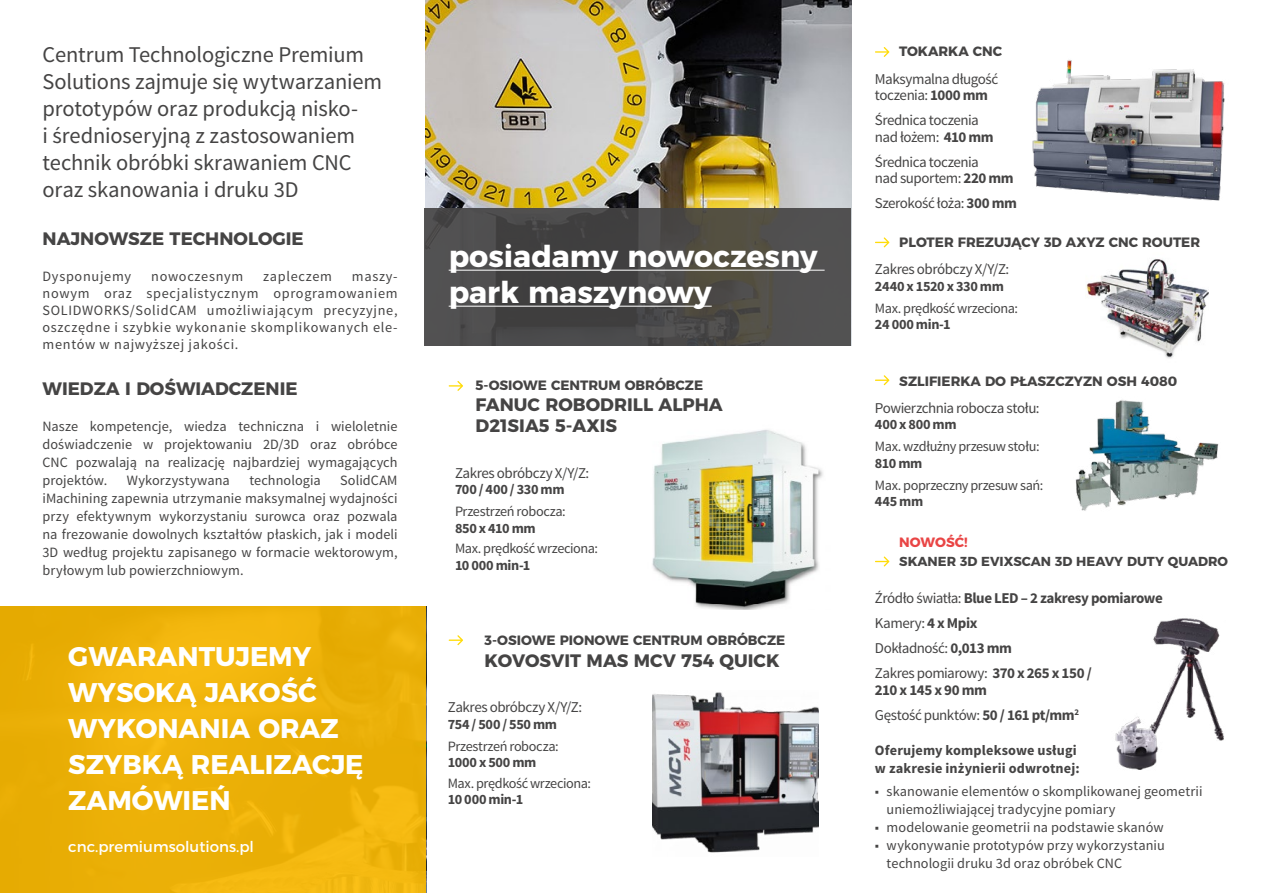
<style>
.page{position:relative;width:1263px;height:893px;background:#fff}
.page>*{position:absolute;margin:0;border:0;box-sizing:border-box;transform-origin:0 0}
.t1{font:700 30px/36px "Montserrat";color:#fff}
.t2{font:700 27px/36px "Montserrat";color:#fff}
.t3{font:22.5px/27px "Source Sans Pro";letter-spacing:-.01em;color:#454444}
.t4{font:700 18px/21px "Montserrat";color:#454444}
.t5{font:15px/16.5px "Source Sans Pro";letter-spacing:-.03em;color:#454444}
.t6{font:700 15px/25px "Source Sans Pro";letter-spacing:-.03em;color:#454444}
.t7{font:15px "Montserrat";color:#fff}
.t8{font:14.25px/18px "Source Sans Pro";letter-spacing:.005em;color:#454444;text-align:justify}
.t9{font:14.25px "Source Sans Pro";letter-spacing:-.03em;color:#454444}
.t10{font:700 14.25px "Source Sans Pro";letter-spacing:-.01em;color:#454444}
.t11{font:700 14.25px/18px "Source Sans Pro";letter-spacing:.01em;color:#454444}
.t12{font:14.25px "Source Sans Pro";letter-spacing:-.025em;color:#454444}
.t13{font:14.25px "Source Sans Pro";letter-spacing:.05em;color:#454444}
.t14{font:700 13.5px "Montserrat";color:#454444}
.t15{font:700 13.5px "Montserrat";color:#e94545}
.t16{font:700 13.05px "Montserrat";color:#454444}
.s1{font-weight:700}
.s2{font-weight:400}
</style>
<div class="page">
<img style="left:1115px;top:618px;width:109px;height:152px">
<div style="left:0;top:606px;width:426px;height:287px;background:#ebb008"></div>
<img style="left:425px;top:0;width:426px;height:208px">
<div style="left:424px;top:208px;width:427px;height:137px;background:linear-gradient(to right,#464546,#514f4a)"></div>
<img style="left:652px;top:429px;width:171px;height:180px">
<img style="left:1086px;top:259px;width:122px;height:100px">
<img style="left:653px;top:692px;width:166px;height:161px">
<img style="left:1075px;top:400px;width:144px;height:111px">
<img style="left:1032px;top:60px;width:193px;height:141px">
<svg style="left:449px;top:381px;width:14px;height:10px"></svg>
<svg style="left:875px;top:237px;width:14px;height:10px"></svg>
<svg style="left:875px;top:375px;width:14px;height:10px"></svg>
<svg style="left:875px;top:47px;width:14px;height:10px"></svg>
<svg style="left:875px;top:556px;width:14px;height:10px"></svg>
<svg style="left:449px;top:635px;width:14px;height:10px"></svg>
<hr style="left:449px;top:270px;width:376px;height:1px;background:#fff">
<hr style="left:449px;top:306px;width:263px;height:1px;background:#fff">
<h3 class="t3" style="left:43px;top:41px;width:341px">Centrum Technologiczne Premium<br>Solutions zajmuje się wytwarzaniem prototypów oraz produkcją nisko-<br>i średnioseryjną z zastosowaniem technik obróbki skrawaniem CNC oraz skanowania i druku 3D</h3>
<p class="t4" style="left:43px;top:227px;width:263px">NAJNOWSZE TECHNOLOGIE</p>
<p class="t13" style="left:43px;top:267px;width:90px">Dysponujemy</p>
<p class="t13" style="left:151px;top:267px;width:94px">nowoczesnym</p>
<p class="t13" style="left:263px;top:267px;width:70px">zapleczem</p>
<p class="t8" style="left:43px;top:268px;width:357px;line-height:17.1px;text-indent:309px">maszy&shy;nowym oraz specjalistycznym oprogramowaniem SOLIDWORKS/SolidCAM umożliwiającym precyzyjne, oszczędne i szybkie wykonanie skomplikowanych ele&shy;mentów w najwyższej jakości.</p>
<p class="t4" style="left:43px;top:376px;width:257px">WIEDZA I DOŚWIADCZENIE</p>
<p class="t8" style="left:43px;top:417px;width:357px">Nasze kompetencje, wiedza techniczna i wieloletnie doświadczenie w projektowaniu 2D/3D oraz obróbce CNC pozwalają na realizację najbardziej wymagających projektów.</p>
<p class="t8" style="left:43px;top:471px;width:357px;text-indent:298px">SolidCAM iMachining zapewnia utrzymanie maksymalnej wydajności przy efektywnym wykorzystaniu surowca oraz pozwala na frezowanie dowolnych kształtów płaskich, jak i modeli 3D według projektu zapisanego w formacie wektorowym, bryłowym lub powierzchniowym.</p>
<p class="t8" style="left:127px;top:471px;width:104px">Wykorzystywana</p>
<p class="t8" style="left:249px;top:471px;width:73px">technologia</p>
<h1 class="t1" style="left:449px;top:236px;width:370px">posiadamy nowoczesny park maszynowy</h1>
<p class="t14" style="left:476px;top:374px;width:229px">5-OSIOWE CENTRUM OBRÓBCZE</p>
<p class="t4" style="left:476px;top:393px;width:249px">FANUC ROBODRILL ALPHA<br>D21SIA5 5-AXIS</p>
<p class="t5" style="left:455px;top:465px;width:136px">Zakres obróbczy X/Y/Z:</p>
<p class="t10" style="left:455px;top:481px;width:111px">700 / 400 / 330 mm</p>
<p class="t12" style="left:455px;top:503px;width:112px">Przestrzeń robocza:</p>
<p class="t10" style="left:455px;top:519px;width:82px">850 x 410 mm</p>
<p class="t9" style="left:455px;top:540px;width:145px">Max. prędkość wrzeciona:</p>
<p class="t10" style="left:455px;top:556px;width:77px">10 000 min-1</p>
<p class="t14" style="left:899px;top:40px;width:104px">TOKARKA CNC</p>
<p class="t5" style="left:875px;top:71px;width:125px">Maksymalna długość toczenia: <span class="s1">1000 mm</span></p>
<p class="t5" style="left:875px;top:112px;width:120px">Średnica toczenia nad łożem: <span class="s1">410 mm</span></p>
<p class="t5" style="left:875px;top:154px;width:140px">Średnica toczenia<br>nad suportem: <span class="s1">220 mm</span></p>
<p class="t5" style="left:875px;top:195px;width:144px">Szerokość łoża: <span class="s1">300 mm</span></p>
<p class="t14" style="left:899px;top:231px;width:302px">PLOTER FREZUJĄCY 3D AXYZ CNC ROUTER</p>
<p class="t5" style="left:875px;top:261px;width:136px">Zakres obróbczy X/Y/Z:</p>
<p class="t10" style="left:875px;top:277px;width:131px">2440 x 1520 x 330 mm</p>
<p class="t9" style="left:875px;top:299px;width:145px">Max. prędkość wrzeciona:</p>
<p class="t10" style="left:875px;top:315px;width:77px">24 000 min-1</p>
<p class="t14" style="left:899px;top:370px;width:280px">SZLIFIERKA DO PŁASZCZYZN OSH 4080</p>
<p class="t5" style="left:875px;top:400px;width:166px">Powierzchnia robocza stołu:</p>
<p class="t10" style="left:875px;top:415px;width:83px">400 x 800 mm</p>
<p class="t9" style="left:875px;top:437px;width:166px">Max. wzdłużny przesuw stołu:</p>
<p class="t10" style="left:875px;top:454px;width:49px">810 mm</p>
<p class="t9" style="left:875px;top:476px;width:170px">Max. poprzeczny przesuw sań:</p>
<p class="t10" style="left:875px;top:492px;width:50px">445 mm</p>
<p class="t15" style="left:899px;top:531px;width:70px">NOWOŚĆ!</p>
<p class="t16" style="left:899px;top:550px;width:330px">SKANER 3D EVIXSCAN 3D HEAVY DUTY QUADRO</p>
<p class="t6" style="left:875px;top:586px;width:289px"><span class="s2">Źródło światła:</span> Blue LED – 2 zakresy pomiarowe<br><span class="s2">Kamery:</span> 4 x Mpix<br><span class="s2">Dokładność:</span> 0,013 mm<br><span class="s2">Zakres pomiarowy:</span> 370 x 265 x 150 /</p>
<p class="t6" style="left:875px;top:678px;width:205px">210 x 145 x 90 mm<br><span class="s2">Gęstość punktów:</span> 50 / 161 pt/mm<sup>2</sup></p>
<p class="t14" style="left:485px;top:629px;width:302px">3-OSIOWE PIONOWE CENTRUM OBRÓBCZE</p>
<p class="t4" style="left:485px;top:649px;width:296px">KOVOSVIT MAS MCV 754 QUICK</p>
<p class="t5" style="left:448px;top:699px;width:136px">Zakres obróbczy X/Y/Z:</p>
<p class="t10" style="left:448px;top:715px;width:111px">754 / 500 / 550 mm</p>
<p class="t12" style="left:448px;top:737px;width:112px">Przestrzeń robocza:</p>
<p class="t10" style="left:448px;top:753px;width:90px">1000 x 500 mm</p>
<p class="t9" style="left:448px;top:774px;width:145px">Max. prędkość wrzeciona:</p>
<p class="t10" style="left:448px;top:790px;width:77px">10 000 min-1</p>
<h2 class="t2" style="left:68px;top:636px;width:297px">GWARANTUJEMY<br>WYSOKĄ JAKOŚĆ<br>WYKONANIA ORAZ<br>SZYBKĄ REALIZACJĘ<br>ZAMÓWIEŃ</h2>
<p class="t11" style="left:875px;top:742px;width:206px">Oferujemy kompleksowe usługi w zakresie inżynierii odwrotnej:</p>
<p class="t8" style="left:887px;top:782px;width:317px;text-align:left">skanowanie elementów o skomplikowanej geometrii uniemożliwiającej tradycyjne pomiary<br>modelowanie geometrii na podstawie skanów wykonywanie prototypów przy wykorzystaniu technologii druku 3d oraz obróbek CNC</p>
<p class="t8" style="left:875px;top:782px;width:6px">■</p>
<p class="t8" style="left:875px;top:818px;width:6px">■</p>
<p class="t7" style="left:68px;top:835px;width:187px">cnc.premiumsolutions.pl</p>
<p class="t8" style="left:875px;top:836px;width:6px">■</p>
</div>
